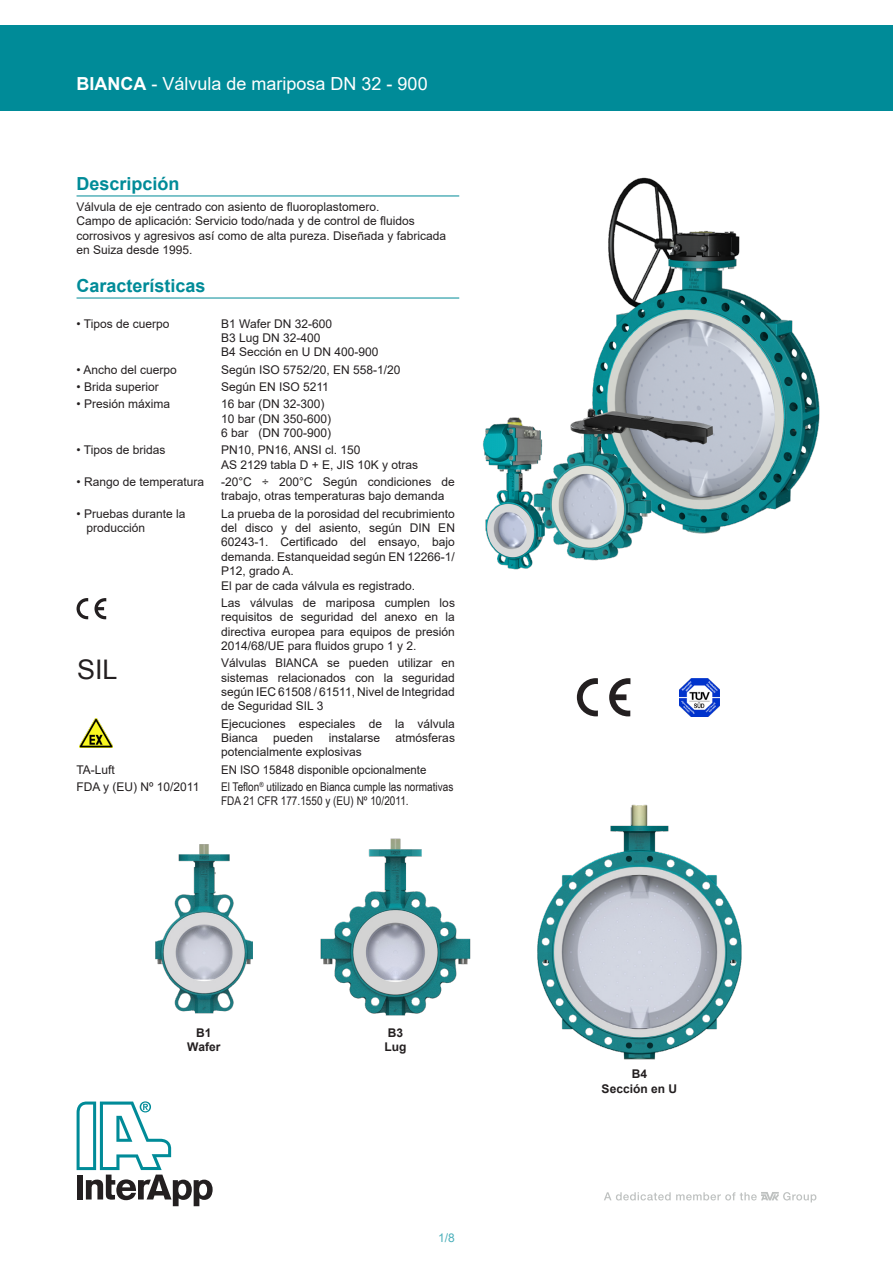
<style>
.page{position:relative;width:893px;height:1263px;background:#fff}
.page>*{position:absolute;margin:0;border:0;box-sizing:border-box;transform-origin:0 0}
.t1{font:27px "Arial";color:#231f20}
.t2{font:18px "Arial";color:#fff}
.t3{font:700 18px "Arial";color:#008b98}
.t4{font:12px/14.4px "Arial";color:#231f20}
.t5{font:12px/14.4px "Arial Narrow";color:#231f20}
.t6{font:12px "Arial";color:#231f20;scale:.95 1}
.t7{font:700 12px "Arial";color:#231f20}
.t8{font:12px "Arial";color:#4aafba}
.s1{font-weight:700}
</style>
<div class="page">
<svg style="left:77px;top:1101px;width:136px;height:105px"></svg>
<div style="left:0;top:26px;width:893px;height:85px;background:#008b98"></div>
<svg style="left:604px;top:1192px;width:212px;height:10px"></svg>
<img style="left:155px;top:844px;width:98px;height:170px">
<img style="left:320px;top:838px;width:150px;height:178px">
<img style="left:537px;top:804px;width:205px;height:256px">
<img style="left:483px;top:177px;width:337px;height:393px">
<svg style="left:609px;top:678px;width:21px;height:38px"></svg>
<svg style="left:577px;top:678px;width:21px;height:38px"></svg>
<img style="left:679px;top:678px;width:40px;height:38px">
<hr style="left:77px;top:196px;width:382px;height:1px;background:#008b98">
<hr style="left:77px;top:298px;width:382px;height:1px;background:#008b98">
<svg style="left:94px;top:598px;width:12px;height:21px"></svg>
<svg style="left:77px;top:598px;width:11px;height:21px"></svg>
<img style="left:80px;top:719px;width:33px;height:29px">
<p class="t2" style="left:77px;top:71px;width:353px"><span class="s1">BIANCA</span> - Válvula de mariposa DN 32 - 900</p>
<p class="t3" style="left:77px;top:171px;width:105px">Descripción</p>
<p class="t4" style="left:77px;top:200px;width:304px">Válvula de eje centrado con asiento de fluoroplastomero.</p>
<p class="t4" style="left:77px;top:214px;width:371px">Campo de aplicación: Servicio todo/nada y de control de fluidos corrosivos y agresivos así como de alta pureza. Diseñada y fabricada en Suiza desde 1995.</p>
<p class="t3" style="left:77px;top:273px;width:131px">Características</p>
<p class="t4" style="left:77px;top:316px;width:94px">• Tipos de cuerpo</p>
<p class="t4" style="left:221px;top:316px;width:112px">B1 Wafer DN 32-600</p>
<p class="t4" style="left:221px;top:331px;width:101px">B3 Lug DN 32-400</p>
<p class="t4" style="left:221px;top:345px;width:159px">B4 Sección en U DN 400-900</p>
<p class="t4" style="left:77px;top:362px;width:102px">• Ancho del cuerpo</p>
<p class="t4" style="left:221px;top:362px;width:181px">Según ISO 5752/20, EN 558-1/20</p>
<p class="t4" style="left:77px;top:379px;width:84px">• Brida superior</p>
<p class="t4" style="left:221px;top:379px;width:109px">Según EN ISO 5211</p>
<p class="t4" style="left:77px;top:397px;width:95px">• Presión máxima</p>
<p class="t4" style="left:221px;top:397px;width:105px">16 bar (DN 32-300)</p>
<p class="t4" style="left:221px;top:411px;width:112px">10 bar (DN 350-600)</p>
<p class="t4" style="left:221px;top:425px;width:112px">6 bar (DN 700-900)</p>
<p class="t4" style="left:77px;top:443px;width:90px">• Tipos de bridas</p>
<p class="t4" style="left:221px;top:443px;width:141px">PN10, PN16, ANSI cl. 150</p>
<p class="t4" style="left:221px;top:457px;width:199px">AS 2129 tabla D + E, JIS 10K y otras</p>
<p class="t4" style="left:77px;top:474px;width:129px">• Rango de temperatura</p>
<p class="t4" style="left:221px;top:474px;width:235px">-20°C ÷ 200°C Según condiciones de trabajo, otras temperaturas bajo demanda</p>
<p class="t4" style="left:77px;top:506px;width:110px">• Pruebas durante la</p>
<p class="t4" style="left:87px;top:520px;width:60px">producción</p>
<p class="t4" style="left:221px;top:506px;width:235px;text-align:justify">La prueba de la porosidad del recubrimiento del disco y del asiento, según DIN EN 60243‑1. Certificado del ensayo, bajo demanda. Estanqueidad según EN 12266‑1/ P12, grado A.</p>
<p class="t4" style="left:221px;top:578px;width:196px">El par de cada válvula es registrado.</p>
<p class="t4" style="left:221px;top:595px;width:235px;text-align:justify">Las válvulas de mariposa cumplen los requisitos de seguridad del anexo en la directiva europea para equipos de presión 2014/68/UE para fluidos grupo 1 y 2.</p>
<p class="t1" style="left:77px;top:651px;width:42px">SIL</p>
<p class="t4" style="left:221px;top:656px;width:235px;text-align:justify">Válvulas BIANCA se pueden utilizar en sistemas relacionados con la seguridad según IEC 61508 / 61511, Nivel de Integridad de Seguridad SIL 3</p>
<p class="t4" style="left:221px;top:716px;width:235px">Ejecuciones especiales de la válvula<br>Bianca</p>
<p class="t4" style="left:273px;top:731px;width:42px">pueden</p>
<p class="t4" style="left:329px;top:731px;width:53px">instalarse</p>
<p class="t4" style="left:396px;top:731px;width:61px">atmósferas</p>
<p class="t4" style="left:221px;top:745px;width:142px">potencialmente explosivas</p>
<p class="t4" style="left:77px;top:762px;width:40px">TA-Luft</p>
<p class="t6" style="left:221px;top:761px;width:218px">EN ISO 15848 disponible opcionalmente</p>
<p class="t4" style="left:77px;top:779px;width:124px">FDA y (EU) Nº 10/2011</p>
<p class="t5" style="left:221px;top:779px;width:234px">El Teflon<sup>®</sup> utilizado en Bianca cumple las normativas<br>FDA 21 CFR 177.1550 y (EU) Nº 10/2011.</p>
<p class="t7" style="left:196px;top:1024px;width:17px">B1</p>
<p class="t7" style="left:187px;top:1038px;width:35px">Wafer</p>
<p class="t7" style="left:388px;top:1024px;width:17px">B3</p>
<p class="t7" style="left:384px;top:1038px;width:23px">Lug</p>
<p class="t8" style="left:438px;top:1229px;width:18px">1/8</p>
<p class="t7" style="left:632px;top:1065px;width:17px">B4</p>
<p class="t7" style="left:602px;top:1080px;width:77px">Sección en U</p>
</div>
